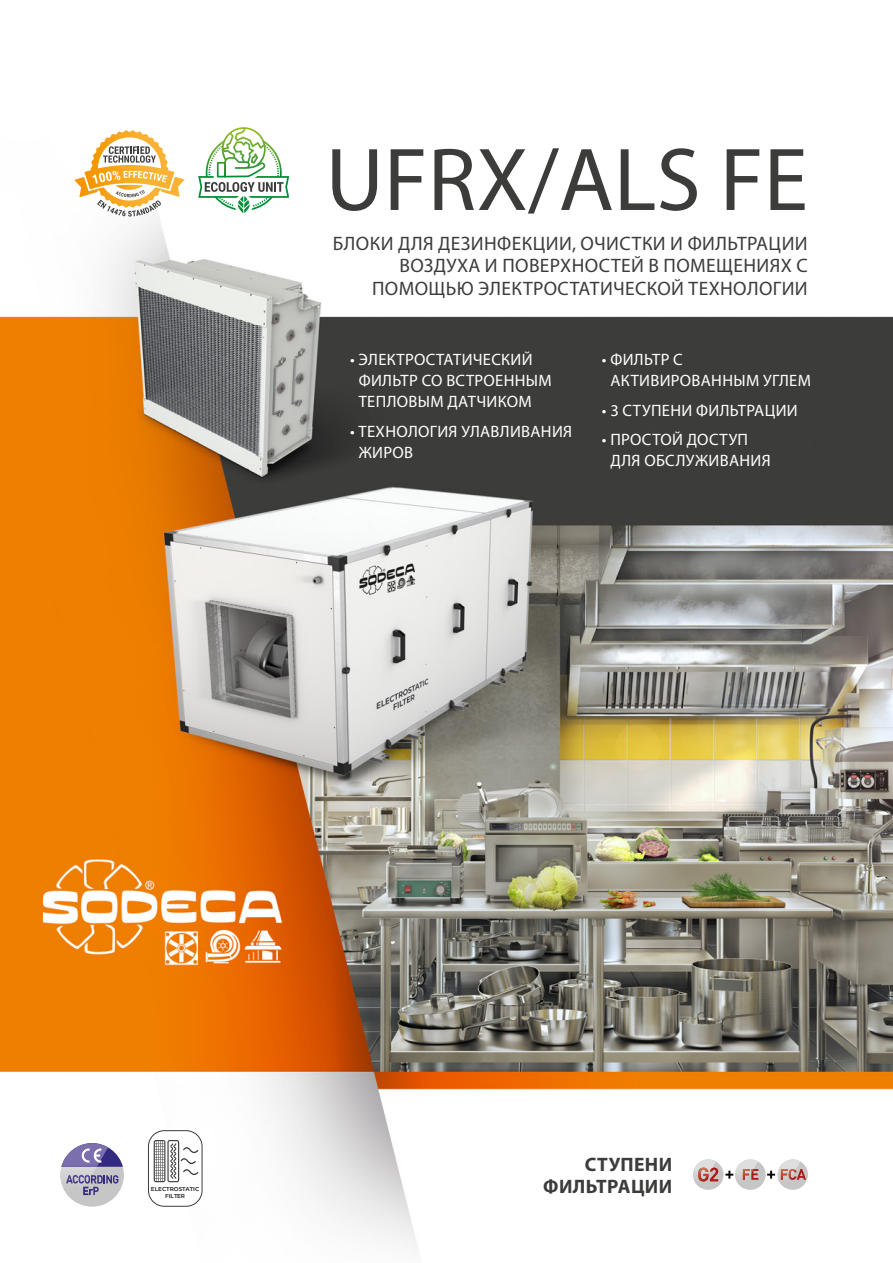
<style>
.page{position:relative;width:893px;height:1263px;background:#fff}
.page>*{position:absolute;margin:0;border:0;box-sizing:border-box;transform-origin:0 0}
.t1{font:90px "Myriad Pro";color:#3c3c3b}
.t2{font:19.5px/22.5px "Myriad Pro";letter-spacing:.02em;color:#3c3c3b;text-align:right}
.t3{font:700 19.5px "Myriad Pro";letter-spacing:.02em;color:#3c3c3b}
.t4{font:16.5px/21px "Myriad Pro";letter-spacing:.02em;color:#fff}
.t5{font:700 5.7px/6.4px "Montserrat";color:#3c3c3b;text-align:center}
</style>
<div class="page">
<img style="left:0;top:217px;width:893px;height:1032px">
<div style="left:60px;top:1143px;width:64px;height:64px;background:#c6c6c6;border-radius:50%"></div>
<img style="left:60px;top:1144px;width:33px;height:32px">
<svg style="left:108px;top:1143px;width:15px;height:24px"></svg>
<svg style="left:66px;top:1175px;width:52px;height:20px"></svg>
<img style="left:61px;top:1143px;width:47px;height:24px">
<img style="left:82px;top:1148px;width:8px;height:14px">
<img style="left:94px;top:1148px;width:7px;height:14px">
<div style="left:735px;top:1159px;width:31px;height:31px;background:#c6c6c6;border-radius:50%"></div>
<img style="left:735px;top:1159px;width:23px;height:29px">
<svg style="left:743px;top:1169px;width:15px;height:11px"></svg>
<div style="left:693px;top:1159px;width:30px;height:31px;background:#c6c6c6;border-radius:50%"></div>
<img style="left:693px;top:1159px;width:23px;height:29px">
<svg style="left:698px;top:1167px;width:20px;height:14px"></svg>
<div style="left:778px;top:1159px;width:30px;height:31px;background:#c6c6c6;border-radius:50%"></div>
<img style="left:778px;top:1159px;width:22px;height:29px">
<svg style="left:781px;top:1169px;width:25px;height:11px"></svg>
<svg style="left:767px;top:1171px;width:8px;height:7px"></svg>
<svg style="left:725px;top:1171px;width:8px;height:7px"></svg>
<div style="left:148px;top:1130px;width:54px;height:77px;border:1px solid #3c3c3b;border-radius:16px"></div>
<svg style="left:154px;top:1140px;width:44px;height:42px"></svg>
<svg style="left:74px;top:130px;width:111px;height:87px"></svg>
<svg style="left:198px;top:127px;width:91px;height:86px"></svg>
<h1 class="t1" style="left:326px;top:124px;width:484px">UFRX/ALS FE</h1>
<p class="t2" style="left:333px;top:231px;width:476px">БЛОКИ ДЛЯ ДЕЗИНФЕКЦИИ, ОЧИСТКИ И ФИЛЬТРАЦИИ<br>ВОЗДУХА И ПОВЕРХНОСТЕЙ В ПОМЕЩЕНИЯХ С<br>ПОМОЩЬЮ ЭЛЕКТРОСТАТИЧЕСКОЙ ТЕХНОЛОГИИ</p>
<p class="t4" style="left:359px;top:349px;width:195px;text-indent:-9px">• ЭЛЕКТРОСТАТИЧЕСКИЙ<br>ФИЛЬТР СО ВСТРОЕННЫМ<br>ТЕПЛОВЫМ ДАТЧИКОМ</p>
<p class="t4" style="left:359px;top:421px;width:215px;text-indent:-9px">• ТЕХНОЛОГИЯ УЛАВЛИВАНИЯ<br>ЖИРОВ</p>
<p class="t4" style="left:610px;top:349px;width:202px;text-indent:-9px">• ФИЛЬТР С<br>АКТИВИРОВАННЫМ УГЛЕМ</p>
<p class="t4" style="left:602px;top:400px;width:197px">• 3 СТУПЕНИ ФИЛЬТРАЦИИ</p>
<p class="t4" style="left:610px;top:429px;width:162px;text-indent:-9px">• ПРОСТОЙ ДОСТУП<br>ДЛЯ ОБСЛУЖИВАНИЯ</p>
<p class="t3" style="left:585px;top:1151px;width:89px">СТУПЕНИ</p>
<p class="t5" style="left:151px;top:1186px;width:50px">ELECTROSTATIC<br>FILTER</p>
<p class="t3" style="left:543px;top:1174px;width:130px">ФИЛЬТРАЦИИ</p>
</div>
